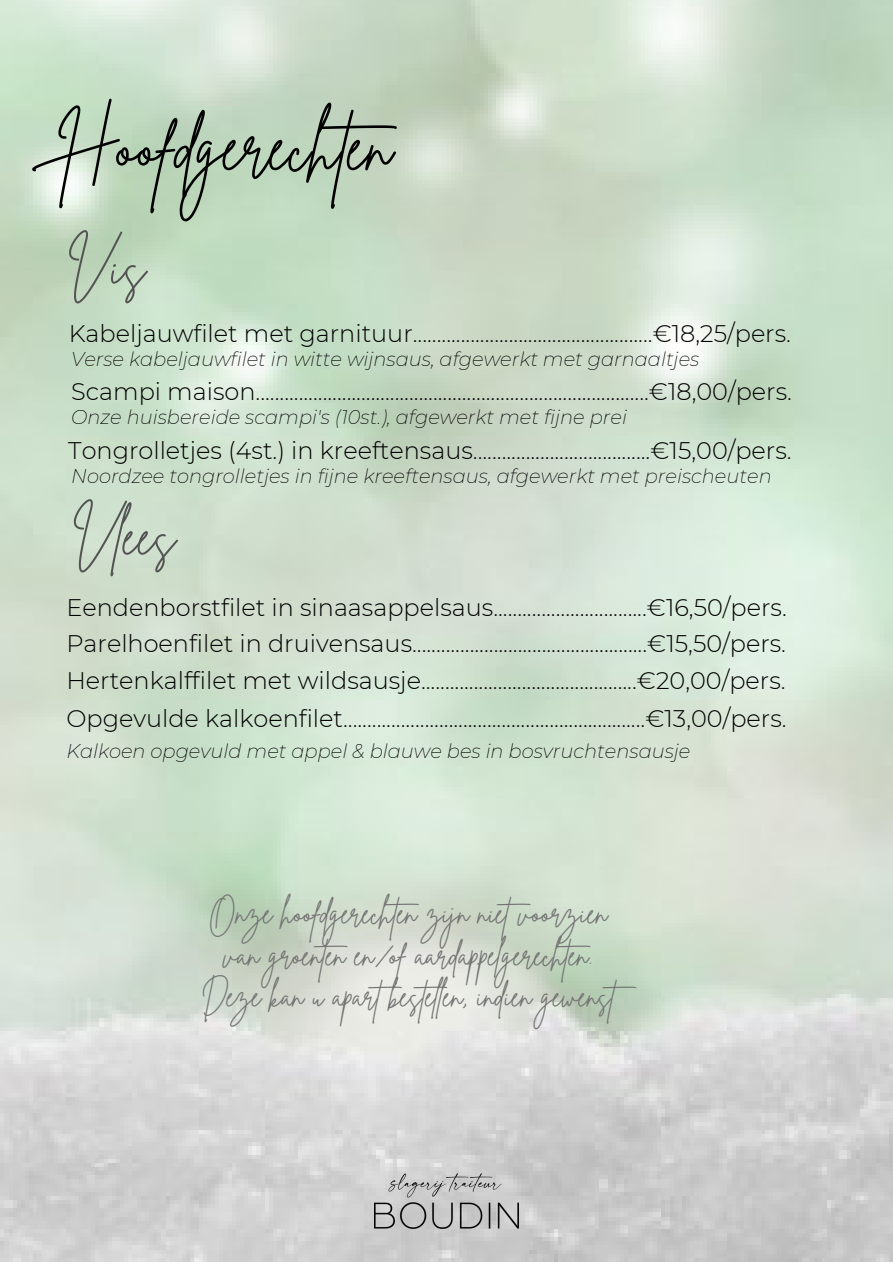
<style>
.page{position:relative;width:893px;height:1264px;background:#fff}
.page>*{position:absolute;margin:0;border:0;box-sizing:border-box;transform-origin:0 0}
.t1{font:67.5px "Brittany Signature";color:#000}
.t2{font:52.5px "Brittany Signature";color:#545454}
.t3{font:30px "Brittany Signature";color:#737373}
.t4{font:300 24px/35.7px "Montserrat";color:#000}
.t5{font:italic 200 19.5px "Montserrat";color:#000}
</style>
<div class="page">
<img style="left:0;top:0;width:892px;height:1261px">
<img style="left:374px;top:1173px;width:144px;height:55px">
<h1 class="t1" style="left:59px;top:102px;width:357px">Hoofdgerechten</h1>
<h2 class="t2" style="left:66px;top:233px;width:80px">Vis</h2>
<p class="t4" style="left:69px;top:315px;width:723px">Kabeljauwfilet met garnituur..................................................€18,25/pers.</p>
<p class="t5" style="left:71px;top:347px;width:629px">Verse kabeljauwfilet in witte wijnsaus, afgewerkt met garnaaltjes</p>
<p class="t4" style="left:71px;top:374px;width:722px">Scampi maison..................................................................................€18,00/pers.</p>
<p class="t5" style="left:71px;top:405px;width:557px">Onze huisbereide scampi's (10st.), afgewerkt met fijne prei</p>
<p class="t4" style="left:68px;top:433px;width:724px">Tongrolletjes (4st.) in kreeftensaus.....................................€15,00/pers.</p>
<h2 class="t2" style="left:71px;top:502px;width:106px">Vlees</h2>
<p class="t4" style="left:66px;top:589px;width:721px">Eendenborstfilet in sinaasappelsaus................................€16,50/pers.<br>Parelhoenfilet in druivensaus.................................................€15,50/pers.</p>
<p class="t4" style="left:66px;top:663px;width:720px">Hertenkalffilet met wildsausje.............................................€20,00/pers.</p>
<p class="t5" style="left:71px;top:464px;width:702px">Noordzee tongrolletjes in fijne kreeftensaus, afgewerkt met preischeuten</p>
<p class="t4" style="left:66px;top:700px;width:721px">Opgevulde kalkoenfilet...............................................................€13,00/pers.</p>
<p class="t5" style="left:66px;top:739px;width:625px">Kalkoen opgevuld met appel &amp; blauwe bes in bosvruchtensausje</p>
<p class="t3" style="left:209px;top:893px;width:400px">Onze hoofdgerechten zijn nietvoorzien</p>
<p class="t3" style="left:223px;top:935px;width:377px">van groenten en/of aardappelgerechten.</p>
<p class="t3" style="left:201px;top:976px;width:444px">Deze kan u apartbestel en, indien gewenst</p>
</div>
